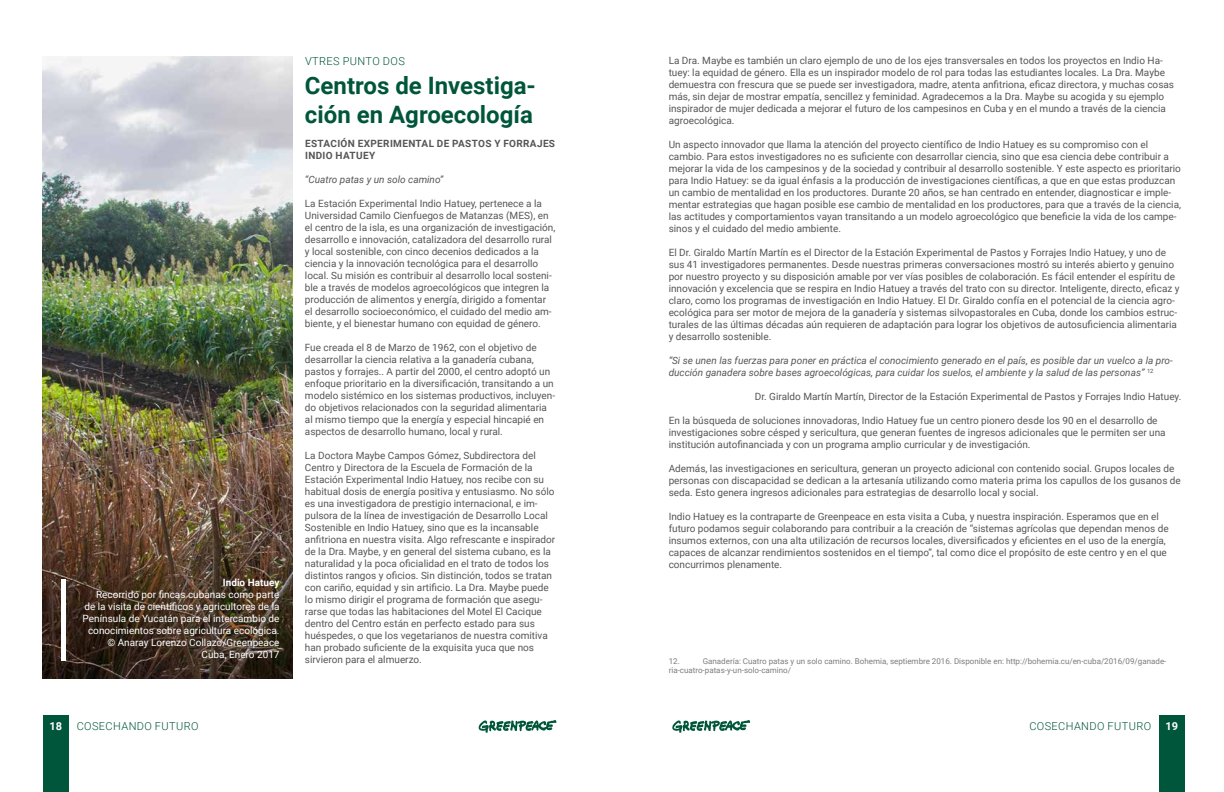
<style>
.page{position:relative;width:1224px;height:792px;background:#fff}
.page>*{position:absolute;margin:0;border:0;box-sizing:border-box;transform-origin:0 0}
.t1{font:700 24px/28.8px "Roboto";color:#00563a}
.t2{font:300 11px "Roboto";letter-spacing:.035em;color:#00563a}
.t3{font:700 11px "Roboto";color:#fff}
.t4{font:10px/12px "Roboto";color:#575656}
.t5{font:italic 10px/12px "Roboto";color:#575656}
.t6{font:10px/12px "Roboto";color:#fff;text-align:right}
.t7{font:700 10px/12px "Roboto";letter-spacing:.035em;color:#575656}
.t8{font:700 10px "Roboto";color:#fff}
.t9{font:8px/9.6px "Roboto";color:#7d7c7e}
</style>
<div class="page">
<svg style="left:478px;top:720px;width:79px;height:13px"></svg>
<svg style="left:672px;top:720px;width:78px;height:13px"></svg>
<div style="left:43px;top:715px;width:26px;height:77px;background:#00563a"></div>
<div style="left:1159px;top:715px;width:26px;height:77px;background:#00563a"></div>
<img style="left:43px;top:57px;width:250px;height:622px">
<div style="left:61px;top:579px;width:5px;height:81px;background:#fff"></div>
<p class="t8" style="left:223px;top:575px;width:58px">Indio Hatuey</p>
<p class="t6" style="left:83px;top:588px;width:198px">Recorrido por fincas cubanas como parte<br>de la visita de científicos y agricultores de la Península de Yucatán para el intercambio de conocimientos sobre agricultura ecológica. © Anaray Lorenzo Collazo/Greenpeace Cuba, Enero 2017</p>
<p class="t2" style="left:305px;top:53px;width:101px">VTRES PUNTO DOS</p>
<h1 class="t1" style="left:305px;top:70px;width:233px">Centros de Investiga&shy;ción en Agroecología</h1>
<p class="t7" style="left:305px;top:137px;width:252px">ESTACIÓN EXPERIMENTAL DE PASTOS Y FORRAJES<br>INDIO HATUEY</p>
<p class="t5" style="left:305px;top:173px;width:140px">“Cuatro patas y un solo camino”</p>
<p class="t4" style="left:305px;top:197px;width:252px">La Estación Experimental Indio Hatuey, pertenece a la Universidad Camilo Cienfuegos de Matanzas (MES), en el centro de la isla, es una organización de investigación, desarrollo e innovación, catalizadora del desarrollo rural y local sostenible, con cinco decenios dedicados a la ciencia y la innovación tecnológica para el desarrollo local. Su misión es contribuir al desarrollo local sosteni&shy;ble a través de modelos agroecológicos que integren la producción de alimentos y energía, dirigido a fomentar el desarrollo socioeconómico, el cuidado del medio am&shy;biente, y el bienestar humano con equidad de género.</p>
<p class="t4" style="left:305px;top:341px;width:252px">Fue creada el 8 de Marzo de 1962, con el objetivo de desarrollar la ciencia relativa a la ganadería cubana, pastos y forrajes.. A partir del 2000, el centro adoptó un enfoque prioritario en la diversificación, transitando a un modelo sistémico en los sistemas productivos, incluyen&shy;do objetivos relacionados con la seguridad alimentaria al mismo tiempo que la energía y especial hincapié en aspectos de desarrollo humano, local y rural.</p>
<p class="t4" style="left:305px;top:449px;width:252px">La Doctora Maybe Campos Gómez, Subdirectora del Centro y Directora de la Escuela de Formación de la Estación Experimental Indio Hatuey, nos recibe con su habitual dosis de energía positiva y entusiasmo. No sólo es una investigadora de prestigio internacional, e im&shy;pulsora de la línea de investigación de Desarrollo Local Sostenible en Indio Hatuey, sino que es la incansable anfitriona en nuestra visita. Algo refrescante e inspirador de la Dra. Maybe, y en general del sistema cubano, es la naturalidad y la poca oficialidad en el trato de todos los distintos rangos y oficios. Sin distinción, todos se tratan con cariño, equidad y sin artificio. La Dra. Maybe puede lo mismo dirigir el programa de formación que asegu&shy;rarse que todas las habitaciones del Motel El Cacique dentro del Centro están en perfecto estado para sus huéspedes, o que los vegetarianos de nuestra comitiva han probado suficiente de la exquisita yuca que nos sirvieron para el almuerzo.</p>
<p class="t4" style="left:669px;top:54px;width:507px">La Dra. Maybe es también un claro ejemplo de uno de los ejes transversales en todos los proyectos en Indio Ha&shy;tuey: la equidad de género. Ella es un inspirador modelo de rol para todas las estudiantes locales. La Dra. Maybe demuestra con frescura que se puede ser investigadora, madre, atenta anfitriona, eficaz directora, y muchas cosas más, sin dejar de mostrar empatía, sencillez y feminidad. Agradecemos a la Dra. Maybe su acogida y su ejemplo inspirador de mujer dedicada a mejorar el futuro de los campesinos en Cuba y en el mundo a través de la ciencia agroecológica.</p>
<p class="t4" style="left:669px;top:138px;width:514px">Un aspecto innovador que llama la atención del proyecto científico de Indio Hatuey es su compromiso con el cambio. Para estos investigadores no es suficiente con desarrollar ciencia, sino que esa ciencia debe contribuir a mejorar la vida de los campesinos y de la sociedad y contribuir al desarrollo sostenible. Y este aspecto es prioritario para Indio Hatuey: se da igual énfasis a la producción de investigaciones científicas, a que en que estas produzcan un cambio de mentalidad en los productores. Durante 20 años, se han centrado en entender, diagnosticar e imple&shy;mentar estrategias que hagan posible ese cambio de mentalidad en los productores, para que a través de la ciencia, las actitudes y comportamientos vayan transitando a un modelo agroecológico que beneficie la vida de los campe&shy;sinos y el cuidado del medio ambiente.</p>
<p class="t4" style="left:669px;top:246px;width:512px">El Dr. Giraldo Martín Martín es el Director de la Estación Experimental de Pastos y Forrajes Indio Hatuey, y uno de sus 41 investigadores permanentes. Desde nuestras primeras conversaciones mostró su interés abierto y genuino por nuestro proyecto y su disposición amable por ver vías posibles de colaboración. Es fácil entender el espíritu de innovación y excelencia que se respira en Indio Hatuey a través del trato con su director. Inteligente, directo, eficaz y claro, como los programas de investigación en Indio Hatuey. El Dr. Giraldo confía en el potencial de la ciencia agro&shy;ecológica para ser motor de mejora de la ganadería y sistemas silvopastorales en Cuba, donde los cambios estruc&shy;turales de las últimas décadas aún requieren de adaptación para lograr los objetivos de autosuficiencia alimentaria y desarrollo sostenible.</p>
<p class="t5" style="left:669px;top:354px;width:506px">“Si se unen las fuerzas para poner en práctica el conocimiento generado en el país, es posible dar un vuelco a la pro&shy;ducción ganadera sobre bases agroecológicas, para cuidar los suelos, el ambiente y la salud de las personas” <sup>12</sup></p>
<p class="t4" style="left:755px;top:390px;width:428px">Dr. Giraldo Martín Martín, Director de la Estación Experimental de Pastos y Forrajes Indio Hatuey.</p>
<p class="t4" style="left:669px;top:414px;width:499px">En la búsqueda de soluciones innovadoras, Indio Hatuey fue un centro pionero desde los 90 en el desarrollo de investigaciones sobre césped y sericultura, que generan fuentes de ingresos adicionales que le permiten ser una institución autofinanciada y con un programa amplio curricular y de investigación.</p>
<p class="t4" style="left:669px;top:462px;width:514px">Además, las investigaciones en sericultura, generan un proyecto adicional con contenido social. Grupos locales de personas con discapacidad se dedican a la artesanía utilizando como materia prima los capullos de los gusanos de seda. Esto genera ingresos adicionales para estrategias de desarrollo local y social.</p>
<p class="t4" style="left:669px;top:510px;width:501px">Indio Hatuey es la contraparte de Greenpeace en esta visita a Cuba, y nuestra inspiración. Esperamos que en el futuro podamos seguir colaborando para contribuir a la creación de “sistemas agrícolas que dependan menos de insumos externos, con una alta utilización de recursos locales, diversificados y eficientes en el uso de la energía, capaces de alcanzar rendimientos sostenidos en el tiempo”, tal como dice el propósito de este centro y en el que concurrimos plenamente.</p>
<p class="t9" style="left:669px;top:656px;width:499px;text-indent:34px">Ganadería: Cuatro patas y un solo camino. Bohemia, septiembre 2016. Disponible en: http://bohemia.cu/en-cuba/2016/09/ganade&shy;ria-cuatro-patas-y-un-solo-camino/</p>
<p class="t9" style="left:669px;top:656px;width:13px">12.</p>
<p class="t3" style="left:50px;top:718px;width:14px">18</p>
<p class="t2" style="left:77px;top:718px;width:123px">COSECHANDO FUTURO</p>
<p class="t2" style="left:1029px;top:718px;width:123px">COSECHANDO FUTURO</p>
<p class="t3" style="left:1166px;top:718px;width:14px">19</p>
</div>
